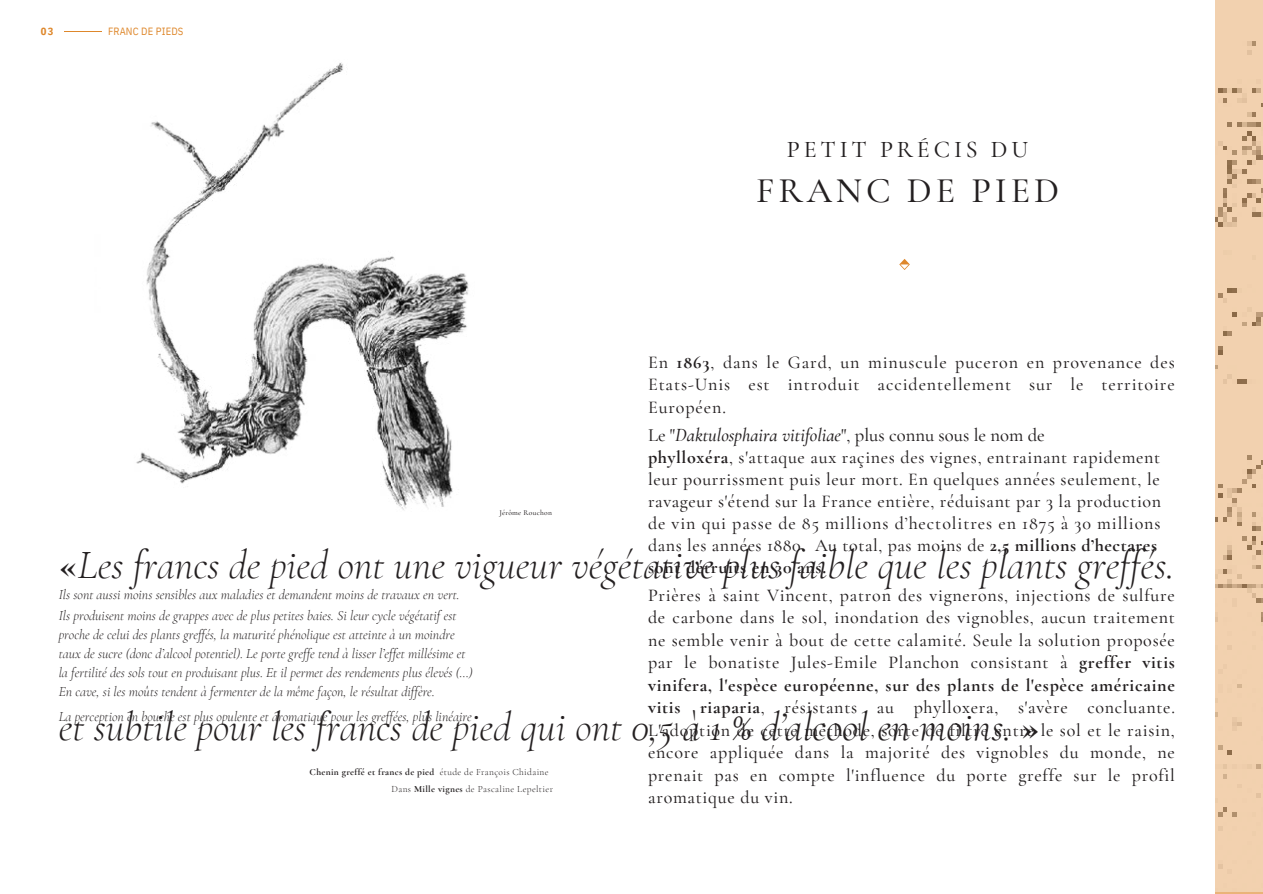
<style>
.page{position:relative;width:1263px;height:894px;background:#fff}
.page>*{position:absolute;margin:0;border:0;box-sizing:border-box;transform-origin:0 0}
.t1{font:italic 300 40.5px "Cormorant Garamond";color:#231f20}
.t2{font:500 36px "Cormorant Garamond";letter-spacing:.11em;color:#231f20}
.t3{font:500 24px "Cormorant Garamond";letter-spacing:.16em;color:#231f20}
.t4{font:500 18.6px "Cormorant Garamond";color:#231f20}
.t5{font:500 18px/22.5px "Cormorant Garamond";letter-spacing:.035em;color:#231f20;text-align:justify}
.t6{font:italic 300 13.8px/19.4px "Cormorant Garamond";color:#231f20}
.t7{font:10.5px "IBM Plex Sans Cond";letter-spacing:.015em;color:#de872b}
.t8{font:700 10.5px "IBM Plex Sans Cond";color:#de872b}
.t9{font:300 9.45px/17.2px "Cormorant Garamond";letter-spacing:.04em;color:#231f20}
.t10{font:500 7.5px "Cormorant Garamond";letter-spacing:.035em;color:#231f20}
.s1{font-weight:700}
.s2{font-style:italic}
.s3{font-weight:600;font-style:normal}
</style>
<div class="page">
<img style="left:136px;top:62px;width:333px;height:448px">
<img style="left:1215px;top:0;width:48px;height:891px">
<hr style="left:64px;top:31px;width:37px;height:1px;background:#de872b">
<svg style="left:899px;top:259px;width:11px;height:11px"></svg>
<p class="t8" style="left:41px;top:23px;width:14px">03</p>
<p class="t7" style="left:108px;top:24px;width:77px">FRANC DE PIEDS</p>
<h3 class="t3" style="left:787px;top:135px;width:243px">PETIT PRÉCIS DU</h3>
<h2 class="t2" style="left:756px;top:169px;width:305px">FRANC DE PIED</h2>
<p class="t5" style="left:648px;top:350px;width:528px">En <span class="s1">1863</span>, dans le Gard, un minuscule puceron en provenance des Etats-Unis est introduit accidentellement sur le territoire Européen.</p>
<p class="t4" style="left:648px;top:423px;width:398px">Le "<span class="s2">Daktulosphaira vitifoliae</span>", plus connu sous le nom de</p>
<p class="t5" style="left:648px;top:446px;width:514px;line-height:21.9px;text-align:left"><span class="s1">phylloxéra</span>, s'attaque aux raçines des vignes, entrainant rapidement leur pourrissment puis leur mort. En quelques années seulement, le ravageur s'étend sur la France entière, réduisant par 3 la production de vin qui passe de 85 millions d’hectolitres en 1875 à 30 millions dans les années 1880. Au total, pas moins de <span class="s1">2,5 millions d’hectares sont détruits en 30 ans.</span></p>
<p class="t5" style="left:648px;top:583px;width:528px">Prières à saint Vincent, patron des vignerons, injections de sulfure de carbone dans le sol, inondation des vignobles, aucun traitement ne semble venir à bout de cette calamité. Seule la solution proposée par le bonatiste Jules-Emile Planchon consistant à <span class="s1">greffer vitis vinifera, l'espèce européenne, sur des plants de l'espèce américaine vitis riaparia</span>, résistants au phylloxera, s'avère concluante.<br>L'adoption de cette méthode, sorte de filtre entre le sol et le raisin, encore appliquée dans la majorité des vignobles du monde, ne prenait pas en compte l'influence du porte greffe sur le profil aromatique du vin.</p>
<p class="t10" style="left:499px;top:508px;width:54px">Jérôme Rouchon</p>
<h1 class="t1" style="left:59px;top:541px;width:1117px"><span class="s3">«</span>Les francs de pied ont une vigueur végétative plus faible que les plants greffés.</h1>
<p class="t6" style="left:59px;top:585px;width:415px">Ils sont aussi moins sensibles aux maladies et demandent moins de travaux en vert.<br>Ils produisent moins de grappes avec de plus petites baies. Si leur cycle végétatif est proche de celui des plants greffés, la maturité phénolique est atteinte à un moindre taux de sucre (donc d’alcool potentiel). Le porte greffe tend à lisser l’effet millésime et la fertilité des sols tout en produisant plus. Et il permet des rendements plus élevés (…)<br>En cave, si les moûts tendent à fermenter de la même façon, le résultat diffère.</p>
<p class="t6" style="left:59px;top:707px;width:414px">La perception en bouche est plus opulente et aromatique pour les greffées, plus linéaire</p>
<h1 class="t1" style="left:59px;top:703px;width:983px">et subtile pour les francs de pied qui ont 0,5 à 1 % d’alcool en moins. <span class="s3">»</span></h1>
<p class="t9" style="left:392px;top:763px;width:163px;text-indent:-82px"><span class="s1">Chenin greffé et francs de pied</span> étude de François Chidaine<br>Dans <span class="s1">Mille vignes</span> de Pascaline Lepeltier</p>
</div>
